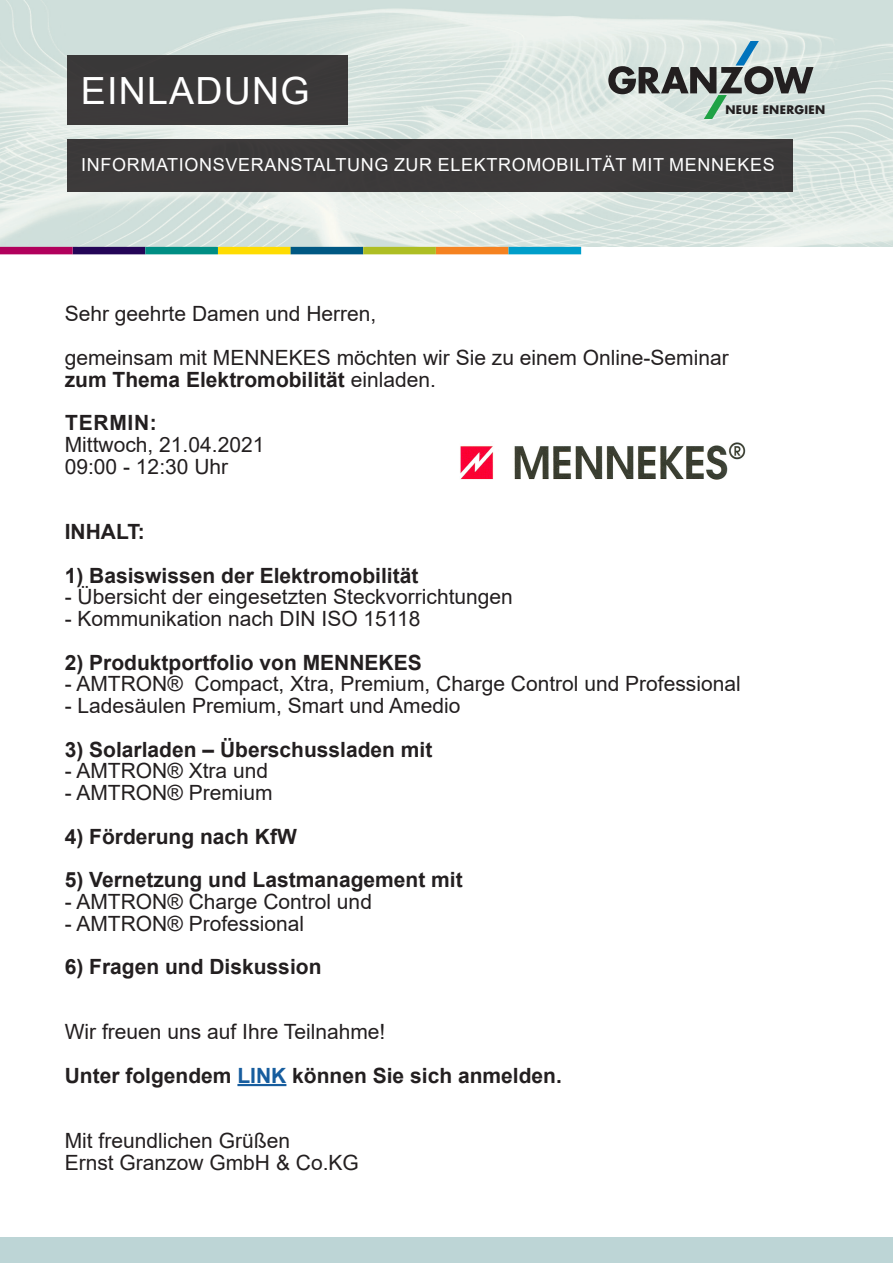
<style>
.page{position:relative;width:893px;height:1263px;background:#fff}
.page>*{position:absolute;margin:0;border:0;box-sizing:border-box;transform-origin:0 0}
.t1{font:37.5px "Arial";letter-spacing:.035em;color:#fff}
.t2{font:21px/21.8px "Arial";color:#231f20}
.t3{font:700 21px "Arial";color:#231f20}
.t4{font:18px "Arial";letter-spacing:.035em;color:#fff}
.t5{font:700 11.55px "Futura";letter-spacing:.025em;color:#231f20}
.s1{font-weight:700}
.s2{color:#175d9e}
</style>
<div class="page">
<img style="left:0;top:0;width:893px;height:247px">
<div style="left:0;top:1237px;width:893px;height:26px;background:#bdd5d6"></div>
<svg style="left:608px;top:42px;width:205px;height:77px;background:#b0bbb7"></svg>
<div style="left:67px;top:56px;width:281px;height:69px;background:#3c3a3a"></div>
<div style="left:67px;top:140px;width:726px;height:52px;background:#3c3a3a"></div>
<hr style="left:237px;top:1084px;width:49px;height:2px;background:#175d9e">
<div style="left:73px;top:247px;width:72px;height:7px;background:#240557"></div>
<div style="left:0;top:247px;width:73px;height:7px;background:#b1015c"></div>
<div style="left:218px;top:247px;width:73px;height:7px;background:#ffdc01"></div>
<div style="left:145px;top:247px;width:73px;height:7px;background:#008e84"></div>
<div style="left:291px;top:247px;width:72px;height:7px;background:#005883"></div>
<div style="left:436px;top:247px;width:72px;height:7px;background:#f58220"></div>
<div style="left:508px;top:247px;width:73px;height:7px;background:#009eca"></div>
<div style="left:363px;top:247px;width:73px;height:7px;background:#aebe24"></div>
<img style="left:460px;top:442px;width:286px;height:38px">
<p class="t1" style="left:81px;top:65px;width:230px">EINLADUNG</p>
<p class="t5" style="left:725px;top:101px;width:101px">NEUE ENERGIEN</p>
<p class="t4" style="left:81px;top:153px;width:695px">INFORMATIONSVERANSTALTUNG ZUR ELEKTROMOBILITÄT MIT MENNEKES</p>
<p class="t2" style="left:65px;top:303px;width:313px">Sehr geehrte Damen und Herren,</p>
<p class="t2" style="left:65px;top:347px;width:665px">gemeinsam mit MENNEKES möchten wir Sie zu einem Online-Seminar <span class="s1">zum Thema Elektromobilität</span> einladen.</p>
<p class="t3" style="left:65px;top:408px;width:93px">TERMIN:</p>
<p class="t2" style="left:65px;top:434px;width:201px">Mittwoch, 21.04.2021</p>
<p class="t2" style="left:65px;top:455px;width:165px">09:00 - 12:30 Uhr</p>
<p class="t3" style="left:65px;top:517px;width:82px">INHALT:</p>
<p class="t3" style="left:65px;top:560px;width:355px">1) Basiswissen der Elektromobilität</p>
<p class="t2" style="left:65px;top:586px;width:450px">- Übersicht der eingesetzten Steckvorrichtungen</p>
<p class="t2" style="left:65px;top:608px;width:357px">- Kommunikation nach DIN ISO 15118</p>
<p class="t3" style="left:65px;top:647px;width:359px">2) Produktportfolio von MENNEKES</p>
<p class="t2" style="left:65px;top:673px;width:678px">- AMTRON® Compact, Xtra, Premium, Charge Control und Professional</p>
<p class="t2" style="left:65px;top:695px;width:397px">- Ladesäulen Premium, Smart und Amedio</p>
<p class="t3" style="left:65px;top:734px;width:369px">3) Solarladen – Überschussladen mit</p>
<p class="t2" style="left:65px;top:760px;width:205px">- AMTRON® Xtra und</p>
<p class="t2" style="left:65px;top:782px;width:209px">- AMTRON® Premium</p>
<p class="t3" style="left:65px;top:821px;width:234px">4) Förderung nach KfW</p>
<p class="t3" style="left:65px;top:865px;width:399px">5) Vernetzung und Lastmanagement mit</p>
<p class="t2" style="left:65px;top:890px;width:309px">- AMTRON® Charge Control und</p>
<p class="t2" style="left:65px;top:912px;width:241px">- AMTRON® Professional</p>
<p class="t3" style="left:65px;top:952px;width:258px">6) Fragen und Diskussion</p>
<p class="t2" style="left:65px;top:1021px;width:322px">Wir freuen uns auf Ihre Teilnahme!</p>
<p class="t3" style="left:65px;top:1061px;width:499px">Unter folgendem <span class="s2">LINK</span> können Sie sich anmelden.</p>
<p class="t2" style="left:65px;top:1130px;width:227px">Mit freundlichen Grüßen</p>
<p class="t2" style="left:65px;top:1151px;width:296px">Ernst Granzow GmbH &amp; Co.KG</p>
</div>
